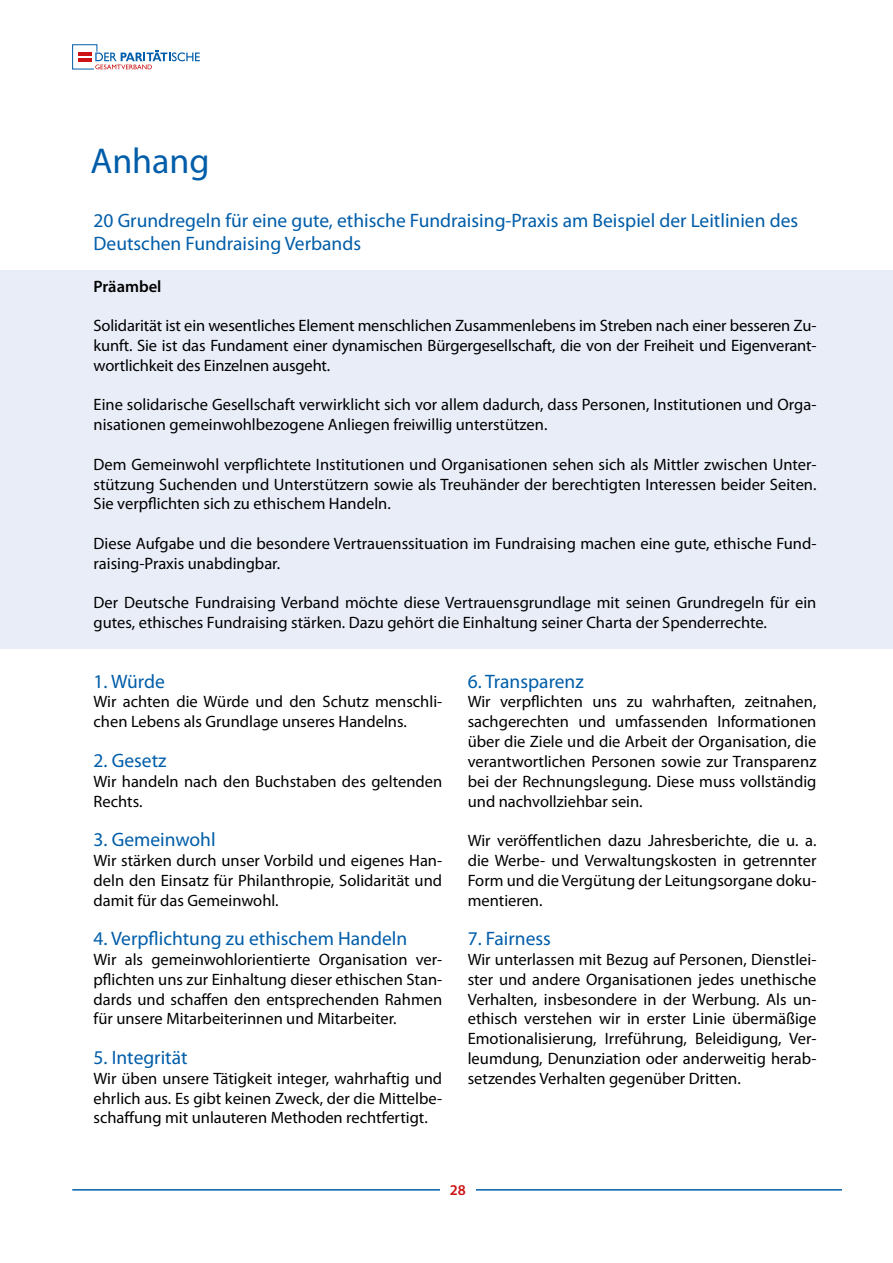
<style>
.page{position:relative;width:893px;height:1263px;background:#fff}
.page>*{position:absolute;margin:0;border:0;box-sizing:border-box;transform-origin:0 0}
.t1{font:36px "Myriad Pro";color:#005da9}
.t2{font:19.5px/23.4px "Myriad Pro";color:#005da9}
.t3{font:16.5px/19.8px "Myriad Pro";color:#000;text-align:justify}
.t4{font:600 16.5px "Myriad Pro";color:#000}
.t5{font:600 15px "Myriad Pro";color:#cd1316}
</style>
<div class="page">
<hr style="left:72px;top:1189px;width:770px;height:1px;background:#005da9">
<div style="left:440px;top:1184px;width:36px;height:26px;background:#fff"></div>
<svg style="left:72px;top:44px;width:128px;height:25px"></svg>
<div style="left:0;top:270px;width:893px;height:378px;background:#e9edf8"></div>
<h1 class="t1" style="left:90px;top:139px;width:121px">Anhang</h1>
<p class="t2" style="left:94px;top:208px;width:706px">20 Grundregeln für eine gute, ethische Fundraising-Praxis am Beispiel der Leitlinien des<br>Deutschen Fundraising Verbands</p>
<p class="t4" style="left:94px;top:276px;width:69px">Präambel</p>
<p class="t3" style="left:94px;top:316px;width:724px">Solidarität ist ein wesentliches Element menschlichen Zusammenlebens im Streben nach einer besseren Zu&shy;kunft. Sie ist das Fundament einer dynamischen Bürgergesellschaft, die von der Freiheit und Eigenverant&shy;wortlichkeit des Einzelnen ausgeht.</p>
<p class="t3" style="left:94px;top:395px;width:724px">Eine solidarische Gesellschaft verwirklicht sich vor allem dadurch, dass Personen, Institutionen und Orga&shy;nisationen gemeinwohlbezogene Anliegen freiwillig unterstützen.</p>
<p class="t3" style="left:94px;top:454px;width:724px">Dem Gemeinwohl verpflichtete Institutionen und Organisationen sehen sich als Mittler zwischen Unter&shy;stützung Suchenden und Unterstützern sowie als Treuhänder der berechtigten Interessen beider Seiten.<br>Sie verpflichten sich zu ethischem Handeln.</p>
<p class="t3" style="left:94px;top:533px;width:724px">Diese Aufgabe und die besondere Vertrauenssituation im Fundraising machen eine gute, ethische Fund&shy;raising-Praxis unabdingbar.</p>
<p class="t3" style="left:94px;top:593px;width:724px">Der Deutsche Fundraising Verband möchte diese Vertrauensgrundlage mit seinen Grundregeln für ein gutes, ethisches Fundraising stärken. Dazu gehört die Einhaltung seiner Charta der Spenderrechte.</p>
<p class="t2" style="left:94px;top:669px;width:73px">1. Würde</p>
<p class="t3" style="left:94px;top:692px;width:350px">Wir achten die Würde und den Schutz menschli&shy;chen Lebens als Grundlage unseres Handelns.</p>
<p class="t2" style="left:94px;top:748px;width:74px">2. Gesetz</p>
<p class="t3" style="left:94px;top:771px;width:350px">Wir handeln nach den Buchstaben des geltenden<br>Rechts.</p>
<p class="t2" style="left:94px;top:827px;width:124px">3. Gemeinwohl</p>
<p class="t3" style="left:94px;top:850px;width:350px">Wir stärken durch unser Vorbild und eigenes Han&shy;deln den Einsatz für Philanthropie, Solidarität und damit für das Gemeinwohl.</p>
<p class="t2" style="left:94px;top:926px;width:315px">4. Verpflichtung zu ethischem Handeln</p>
<p class="t3" style="left:94px;top:949px;width:350px">Wir als gemeinwohlorientierte Organisation ver&shy;pflichten uns zur Einhaltung dieser ethischen Stan&shy;dards und schaffen den entsprechenden Rahmen für unsere Mitarbeiterinnen und Mitarbeiter.</p>
<p class="t2" style="left:94px;top:1045px;width:95px">5. Integrität</p>
<p class="t3" style="left:94px;top:1068px;width:350px">Wir üben unsere Tätigkeit integer, wahrhaftig und ehrlich aus. Es gibt keinen Zweck, der die Mittelbe&shy;schaffung mit unlauteren Methoden rechtfertigt.</p>
<p class="t2" style="left:468px;top:669px;width:118px">6. Transparenz</p>
<p class="t3" style="left:468px;top:692px;width:350px">Wir verpflichten uns zu wahrhaften, zeitnahen, sachgerechten und umfassenden Informationen über die Ziele und die Arbeit der Organisation, die verantwortlichen Personen sowie zur Transparenz bei der Rechnungslegung. Diese muss vollständig und nachvollziehbar sein.</p>
<p class="t3" style="left:468px;top:830px;width:350px">Wir veröffentlichen dazu Jahresberichte, die u. a. die Werbe- und Verwaltungskosten in getrennter Form und die Vergütung der Leitungsorgane doku&shy;mentieren.</p>
<p class="t2" style="left:468px;top:926px;width:85px">7. Fairness</p>
<p class="t3" style="left:468px;top:949px;width:350px">Wir unterlassen mit Bezug auf Personen, Dienstlei&shy;ster und andere Organisationen jedes unethische Verhalten, insbesondere in der Werbung. Als un&shy;ethisch verstehen wir in erster Linie übermäßige Emotionalisierung, Irreführung, Beleidigung, Ver&shy;leumdung, Denunziation oder anderweitig herab&shy;setzendes Verhalten gegenüber Dritten.</p>
<p class="t5" style="left:450px;top:1181px;width:18px">28</p>
</div>
